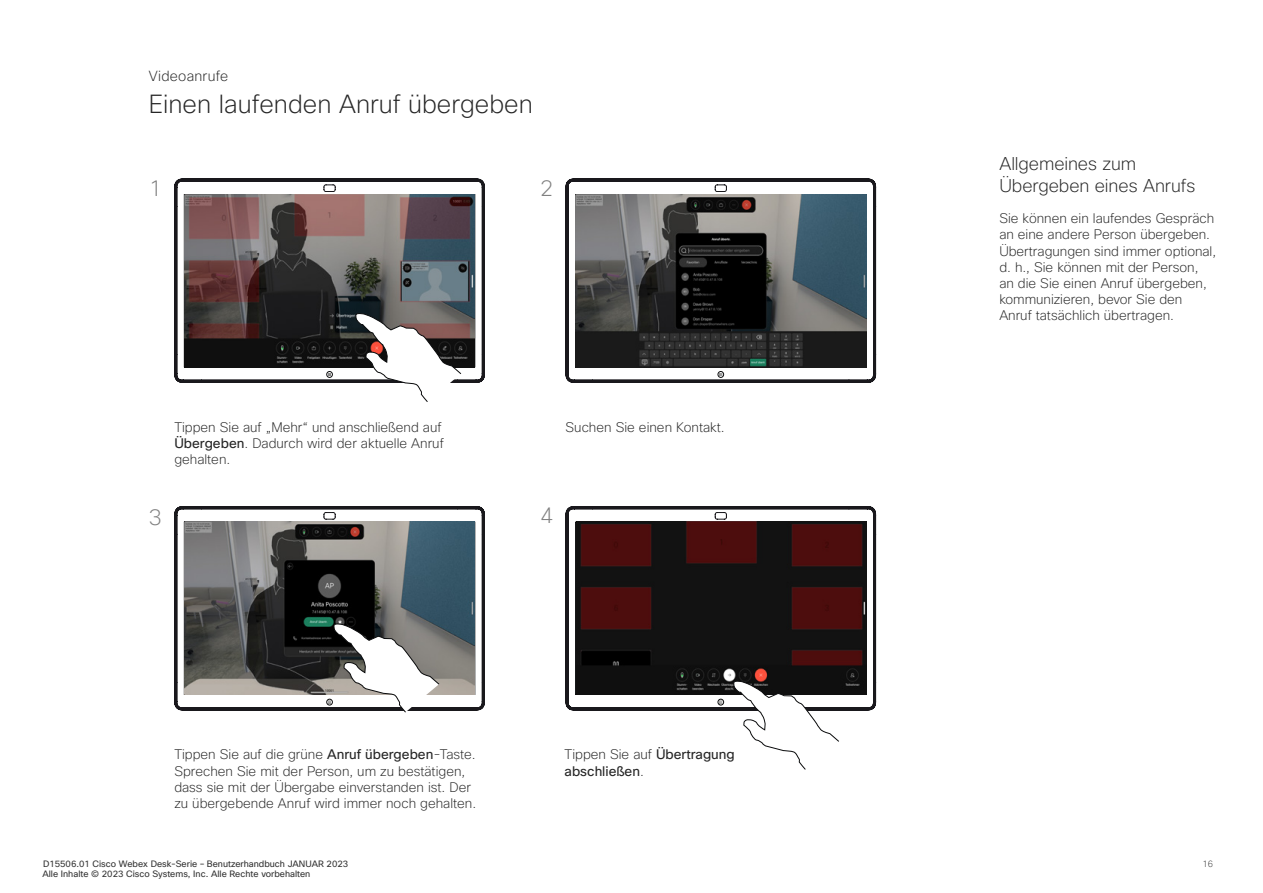
<style>
.page{position:relative;width:1263px;height:893px;background:#fff}
.page>*{position:absolute;margin:0;border:0;box-sizing:border-box;transform-origin:0 0}
.Subhead1{font:200 25.5px "Cisco Sans";color:#262626}
.t1{font:200 22.2px "Cisco Sans";color:#808080}
.Right_Column_About_h{font:200 18px/21.6px "Cisco Sans";letter-spacing:-.005em;color:#262626}
.Small_chapter_runnin{font:200 14.25px "Cisco Sans";letter-spacing:.015em;color:#262626}
.CartoonAnnotation{font:200 13.5px/16.2px "Cisco Sans";color:#262626}
.Body{font:200 13.5px/16.2px "Cisco Sans";color:#262626}
.CartoonAnnotation-2{font:13.5px/16.2px "Cisco Sans";color:#262626}
.t2{font:9px/10.8px "Cisco Sans";color:#333}
.t3{font:200 9px "Cisco Sans";color:#333}
.s1{font-weight:400}
.s2{font-weight:200}
</style>
<div class="page">
<svg style="left:174px;top:178px;width:311px;height:205px"></svg>
<div style="left:326px;top:371px;width:7px;height:7px;border:1px solid #090a0b;border-radius:50%"></div>
<svg style="left:565px;top:178px;width:311px;height:205px"></svg>
<div style="left:717px;top:371px;width:7px;height:7px;border:1px solid #090a0b;border-radius:50%"></div>
<svg style="left:174px;top:506px;width:311px;height:205px"></svg>
<div style="left:326px;top:699px;width:7px;height:6px;border:1px solid #090a0b;border-radius:50%"></div>
<svg style="left:565px;top:506px;width:311px;height:205px"></svg>
<div style="left:717px;top:699px;width:7px;height:6px;border:1px solid #090a0b;border-radius:50%"></div>
<img style="left:185px;top:195px;width:290px;height:172px">
<img style="left:576px;top:195px;width:290px;height:172px">
<img style="left:185px;top:522px;width:290px;height:172px">
<svg style="left:355px;top:312px;width:107px;height:90px"></svg>
<svg style="left:328px;top:622px;width:112px;height:91px"></svg>
<img style="left:576px;top:522px;width:290px;height:172px">
<svg style="left:733px;top:680px;width:107px;height:90px"></svg>
<h2 class="Small_chapter_runnin" style="left:149px;top:67px;width:81px">Videoanrufe</h2>
<h1 class="Subhead1" style="left:149px;top:87px;width:386px">Einen laufenden Anruf übergeben</h1>
<p class="t1" style="left:149px;top:174px;width:15px">1</p>
<p class="t1" style="left:540px;top:174px;width:15px">2</p>
<p class="CartoonAnnotation" style="left:174px;top:419px;width:271px">Tippen Sie auf „Mehr“ und anschließend auf<br><span class="s1">Übergeben</span>. Dadurch wird der aktuelle Anruf gehalten.</p>
<p class="CartoonAnnotation" style="left:566px;top:419px;width:161px">Suchen Sie einen Kontakt.</p>
<p class="t1" style="left:149px;top:503px;width:15px">3</p>
<p class="t1" style="left:540px;top:501px;width:15px">4</p>
<p class="CartoonAnnotation" style="left:174px;top:746px;width:303px">Tippen Sie auf die grüne <span class="s1">Anruf übergeben</span>-Taste.<br>Sprechen Sie mit der Person, um zu bestätigen, dass sie mit der Übergabe einverstanden ist. Der zu übergebende Anruf wird immer noch gehalten.</p>
<p class="CartoonAnnotation-2" style="left:565px;top:746px;width:172px"><span class="s2">Tippen Sie auf</span> Übertragung abschließen<span class="s2">.</span></p>
<h2 class="Right_Column_About_h" style="left:999px;top:153px;width:197px">Allgemeines zum<br>Übergeben eines Anrufs</h2>
<p class="Body" style="left:999px;top:210px;width:218px">Sie können ein laufendes Gespräch an eine andere Person übergeben.<br>Übertragungen sind immer optional, d. h., Sie können mit der Person, an die Sie einen Anruf übergeben, kommunizieren, bevor Sie den<br>Anruf tatsächlich übertragen.</p>
<p class="t2" style="left:42px;top:858px;width:307px">D15506.01 Cisco Webex Desk-Serie – Benutzerhandbuch JANUAR 2023<br>Alle Inhalte © 2023 Cisco Systems, Inc. Alle Rechte vorbehalten</p>
<p class="t3" style="left:1202px;top:858px;width:12px">16</p>
</div>
